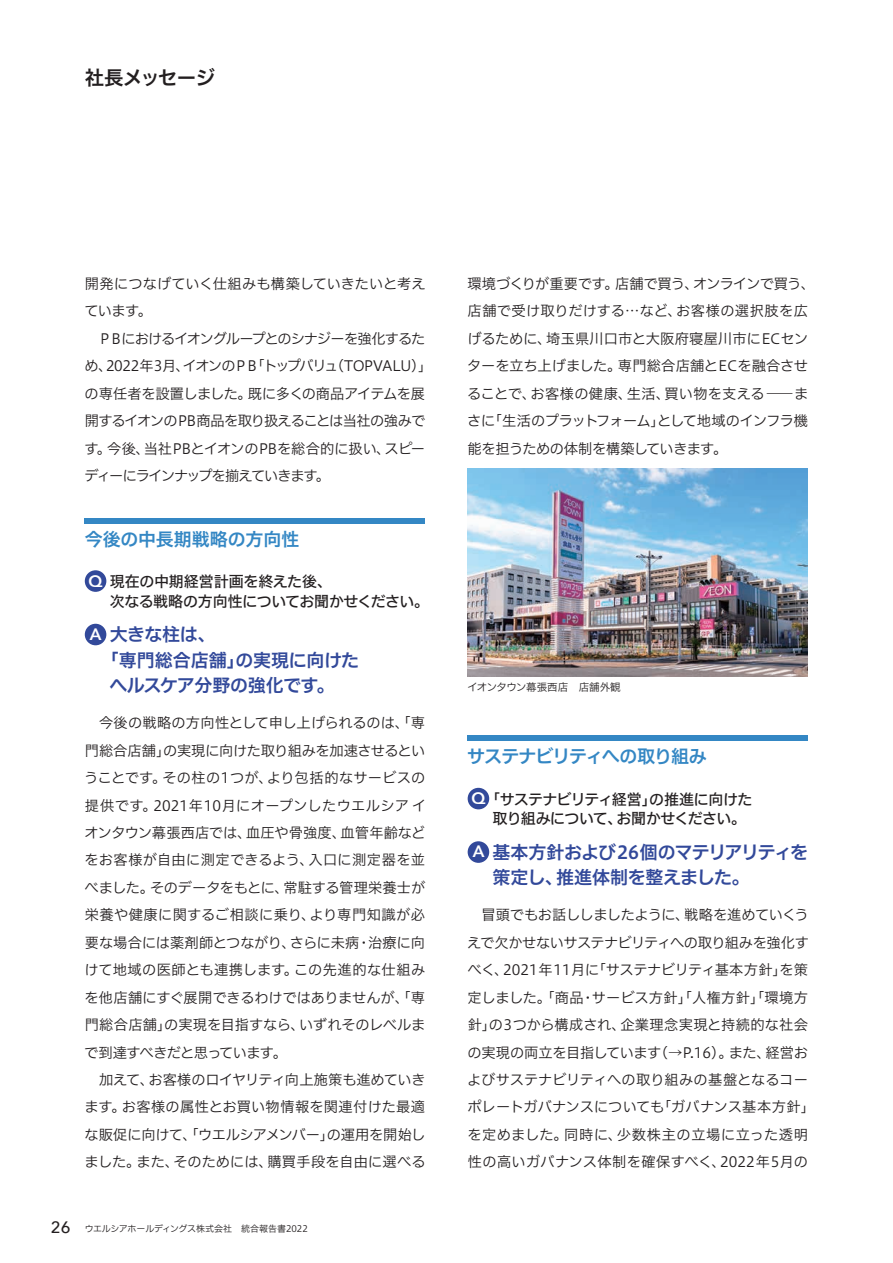
<style>
.page{position:relative;width:893px;height:1263px;background:#fff}
.page>*{position:absolute;margin:0;border:0;box-sizing:border-box;transform-origin:0 0}
.t1{font:19.5px "Hiragino UD Sans F Std N W6 90 msp RKSJ H";letter-spacing:-.035em;color:#231f20}
.t2{font:18px/25.5px "Hiragino UD Sans F Std N W6 90 msp RKSJ H";letter-spacing:-.02em;color:#32499a}
.t3{font:18px "Hiragino UD Sans F Std N W6 90 msp RKSJ H";color:#32499a}
.t4{font:18px "Hiragino UD Sans F Std N W6 90 msp RKSJ H";letter-spacing:-.05em;color:#3487c4}
.t5{font:18px "Hiragino UD Sans F Std N W6 90 msp RKSJ H";color:#3487c4}
.t6{font:600 16.5px "Avenir Next";color:#fff}
.t7{font:15px "Hiragino UD Sans F Std N W5 90 msp RKSJ H";letter-spacing:-.025em;color:#231f20}
.t8{font:15px "Hiragino UD Sans F Std N W5 90 msp RKSJ H";letter-spacing:-.045em;color:#231f20}
.t9{font:14.25px/27.5px "Hiragino UD Sans F Std N W3 90 msp RKSJ H";letter-spacing:-.015em;color:#231f20}
.t10{font:14.25px/27.5px "Hiragino UD Sans F Std N W3 90 msp RKSJ H";letter-spacing:-.055em;color:#231f20}
.t11{font:10.5px "Hiragino UD Sans F Std N W3 90 msp RKSJ H";letter-spacing:-.02em;color:#231f20}
.t12{font:9px "Hiragino UD Sans F Std N W3 90 msp RKSJ H";letter-spacing:-.01em;color:#231f20}
.s1{font-family:"Avenir Next";font-weight:600;font-size:16.5px;color:#fff}
.s2{font-family:"Avenir Next";font-weight:500;font-size:16.5px}
</style>
<div class="page">
<img style="left:468px;top:468px;width:340px;height:208px">
<div style="left:85px;top:570px;width:21px;height:22px;background:#32499a;border-radius:50%"></div>
<div style="left:85px;top:624px;width:21px;height:21px;background:#32499a;border-radius:50%"></div>
<div style="left:85px;top:518px;width:340px;height:5px;background:#3487c4"></div>
<div style="left:468px;top:788px;width:21px;height:21px;background:#32499a;border-radius:50%"></div>
<div style="left:468px;top:841px;width:21px;height:22px;background:#32499a;border-radius:50%"></div>
<div style="left:468px;top:735px;width:340px;height:6px;background:#3487c4"></div>
<h1 class="t1" style="left:85px;top:71px;width:132px">社長メッセージ</h1>
<p class="t9" style="left:84px;top:272px;width:343px">開発につなげていく仕組みも構築していきたいと考えています。</p>
<p class="t10" style="left:84px;top:327px;width:349px;text-indent:13px">ＰＢにおけるイオングループとのシナジーを強化するため、2022年3月、イオンのＰＢ「トップバリュ（TOPVALU）」の専任者を設置しました。既に多くの商品アイテムを展開するイオンのPB商品を取り扱えることは当社の強みです。今後、当社PBとイオンのPBを総合的に扱い、スピーディーにラインナップを揃えていきます。</p>
<p class="t5" style="left:85px;top:532px;width:216px">今後の中長期戦略の方向性</p>
<p class="t7" style="left:89px;top:576px;width:245px"><span class="s1">Q</span> 現在の中期経営計画を終えた後、</p>
<p class="t2" style="left:110px;top:624px;width:108px">大きな柱は、</p>
<p class="t3" style="left:101px;top:653px;width:260px">「専門総合店舗」の実現に向けた</p>
<p class="t2" style="left:109px;top:675px;width:227px">ヘルスケア分野の強化です。</p>
<p class="t7" style="left:110px;top:595px;width:321px">次なる戦略の方向性についてお聞かせください。</p>
<p class="t6" style="left:90px;top:620px;width:13px">A</p>
<p class="t9" style="left:84px;top:711px;width:344px;text-align:justify;text-indent:15px">今後の戦略の方向性として申し上げられるのは、「専門総合店舗」の実現に向けた取り組みを加速させるということです。その柱の1つが、より包括的なサービスの提供です。2021年10月にオープンしたウエルシア イオンタウン幕張西店では、血圧や骨強度、血管年齢などをお客様が自由に測定できるよう、入口に測定器を並べました。そのデータをもとに、常駐する管理栄養士が栄養や健康に関するご相談に乗り、より専門知識が必要な場合には薬剤師とつながり、さらに未病・治療に向けて地域の医師とも連携します。この先進的な仕組みを他店舗にすぐ展開できるわけではありませんが、「専門総合店舗」の実現を目指すなら、いずれそのレベルまで到達すべきだと思っています。</p>
<p class="t9" style="left:84px;top:1068px;width:343px;text-align:justify;text-indent:15px">加えて、お客様のロイヤリティ向上施策も進めていきます。お客様の属性とお買い物情報を関連付けた最適な販促に向けて、「ウエルシアメンバー」の運用を開始しました。また、そのためには、購買手段を自由に選べる</p>
<p class="t12" style="left:51px;top:1226px;width:258px"><span class="s2">26</span> ウエルシアホールディングス株式会社　統合報告書2022</p>
<p class="t9" style="left:467px;top:272px;width:349px">環境づくりが重要です。店舗で買う、オンラインで買う、店舗で受け取りだけする…など、お客様の選択肢を広げるために、埼玉県川口市と大阪府寝屋川市にECセンターを立ち上げました。専門総合店舗とECを融合させることで、お客様の健康、生活、買い物を支える―まさに「生活のプラットフォーム」として地域のインフラ機能を担うための体制を構築していきます。</p>
<p class="t11" style="left:467px;top:683px;width:155px">イオンタウン幕張西店　店舗外観</p>
<p class="t4" style="left:467px;top:750px;width:241px">サステナビリティへの取り組み</p>
<p class="t8" style="left:471px;top:793px;width:283px"><span class="s1">Q</span>「サステナビリティ経営」の推進に向けた</p>
<p class="t2" style="left:492px;top:842px;width:317px">基本方針および26個のマテリアリティを策定し、推進体制を整えました。</p>
<p class="t8" style="left:492px;top:813px;width:255px">取り組みについて、お聞かせください。</p>
<p class="t6" style="left:473px;top:837px;width:13px">A</p>
<p class="t9" style="left:467px;top:903px;width:350px;text-align:center">冒頭でもお話ししましたように、戦略を進めていくう<br>えで欠かせないサステナビリティへの取り組みを強化すべく、2021年11月に「サステナビリティ基本方針」を策定しました。「商品・サービス方針」「人権方針」「環境方針」の3つから構成され、企業理念実現と持続的な社会の実現の両立を目指しています（→P.16）。また、経営およびサステナビリティへの取り組みの基盤となるコーポレートガバナンスについても「ガバナンス基本方針」を定めました。同時に、少数株主の立場に立った透明性の高いガバナンス体制を確保すべく、2022年5月の</p>
</div>
